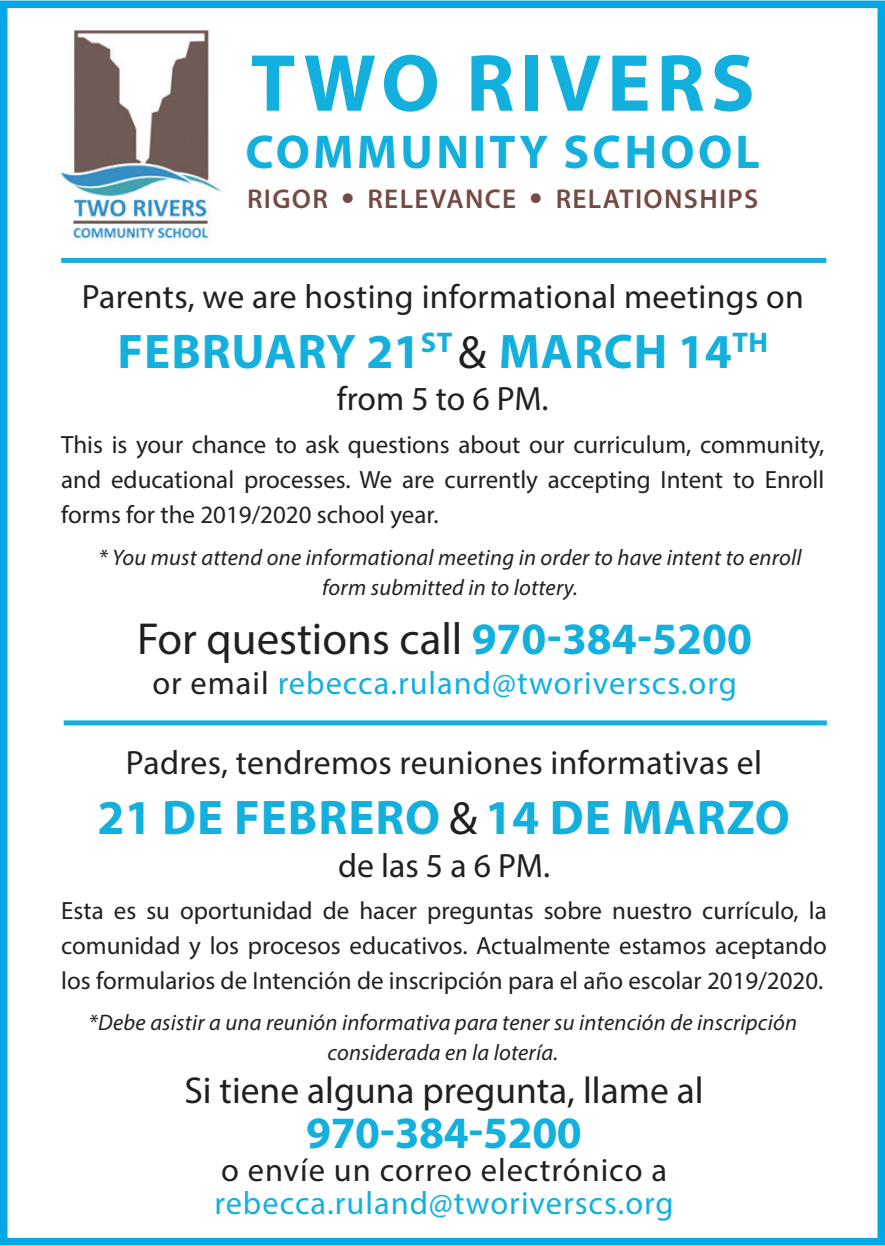
<style>
.page{position:relative;width:885px;height:1246px;background:#fff}
.page>*{position:absolute;margin:0;border:0;box-sizing:border-box;transform-origin:0 0}
.t1{font:700 81.75px "Myriad Pro";letter-spacing:.07em;color:#13b0de}
.t2{font:700 48.75px "Myriad Pro";letter-spacing:.02em;color:#13b0de}
.t3{font:700 47.75px "Myriad Pro";letter-spacing:.07em;color:#13b0de}
.t4{font:45px "Myriad Pro";color:#231f20}
.t5{font:700 45px "Myriad Pro";letter-spacing:-.01em;color:#13b0de}
.t6{font:37.5px "Myriad Pro";color:#231f20}
.t7{font:33.75px "Myriad Pro";letter-spacing:.01em;color:#231f20}
.t8{font:32.5px "Myriad Pro";letter-spacing:.03em;color:#13b0de}
.t9{font:32.5px "Myriad Pro";letter-spacing:.03em;color:#231f20}
.t10{font:600 27.25px "Myriad Pro";letter-spacing:.05em;color:#764a44}
.t11{font:25px/35px "Myriad Pro";color:#231f20;text-align:justify}
.t12{font:italic 22.5px/30px "Myriad Pro";letter-spacing:.01em;color:#231f20;text-align:center}
.s1{font-family:"Univers LT Std";font-weight:700;font-stretch:condensed}
.s2{font-weight:400;font-size:46.75px;color:#231f20}
.s3{font-weight:700;color:#13b0de}
.s4{color:#231f20}
</style>
<div class="page">
<div style="left:61px;top:258px;width:765px;height:5px;background:#13b0de"></div>
<div style="left:0;top:1px;width:885px;height:1244px;border:8px solid #02a7e5"></div>
<img style="left:58px;top:30px;width:164px;height:211px">
<div style="left:64px;top:720px;width:763px;height:5px;background:#13b0de"></div>
<h1 class="t1" style="left:251px;top:30px;width:506px">TWO RIVERS</h1>
<h3 class="t3" style="left:245px;top:121px;width:516px">COMMUNITY SCHOOL</h3>
<p class="t10" style="left:247px;top:182px;width:513px">RIGOR <span class="s1">•</span> RELEVANCE <span class="s1">•</span> RELATIONSHIPS</p>
<h3 class="t7" style="left:82px;top:276px;width:724px">Parents, we are hosting informational meetings on</h3>
<h2 class="t2" style="left:118px;top:319px;width:652px">FEBRUARY 21<sup>ST</sup> <span class="s2">&amp;</span> MARCH 14<sup>TH</sup></h2>
<h3 class="t7" style="left:337px;top:378px;width:213px">from 5 to 6 PM.</h3>
<p class="t11" style="left:61px;top:426px;width:765px">This is your chance to ask questions about our curriculum, community, and educational processes. We are currently accepting Intent to Enroll forms for the 2019/2020 school year.</p>
<p class="t12" style="left:98px;top:542px;width:705px">* You must attend one informational meeting in order to have intent to enroll form submitted in to lottery.</p>
<h3 class="t4" style="left:137px;top:611px;width:617px">For questions call <span class="s3">970-384-5200</span></h3>
<h3 class="t8" style="left:152px;top:663px;width:586px"><span class="s4">or email</span> rebecca.ruland@tworiverscs.org</h3>
<h3 class="t7" style="left:126px;top:742px;width:638px">Padres, tendremos reuniones informativas el</h3>
<h2 class="t2" style="left:98px;top:786px;width:694px">21 DE FEBRERO <span class="s2">&amp;</span> 14 DE MARZO</h2>
<h3 class="t7" style="left:338px;top:844px;width:213px">de las 5 a 6 PM.</h3>
<p class="t11" style="left:61px;top:893px;width:767px">Esta es su oportunidad de hacer preguntas sobre nuestro currículo, la comunidad y los procesos educativos. Actualmente estamos aceptando los formularios de Intención de inscripción para el año escolar 2019/2020.</p>
<p class="t12" style="left:89px;top:1007px;width:710px">*Debe asistir a una reunión informativa para tener su intención de inscripción considerada en la lotería.</p>
<h3 class="t6" style="left:184px;top:1067px;width:521px">Si tiene alguna pregunta, llame al</h3>
<h3 class="t5" style="left:306px;top:1104px;width:277px">970-384-5200</h3>
<h3 class="t9" style="left:221px;top:1150px;width:447px">o envíe un correo electrónico a</h3>
<h3 class="t8" style="left:214px;top:1182px;width:461px">rebecca.ruland@tworiverscs.org</h3>
</div>
